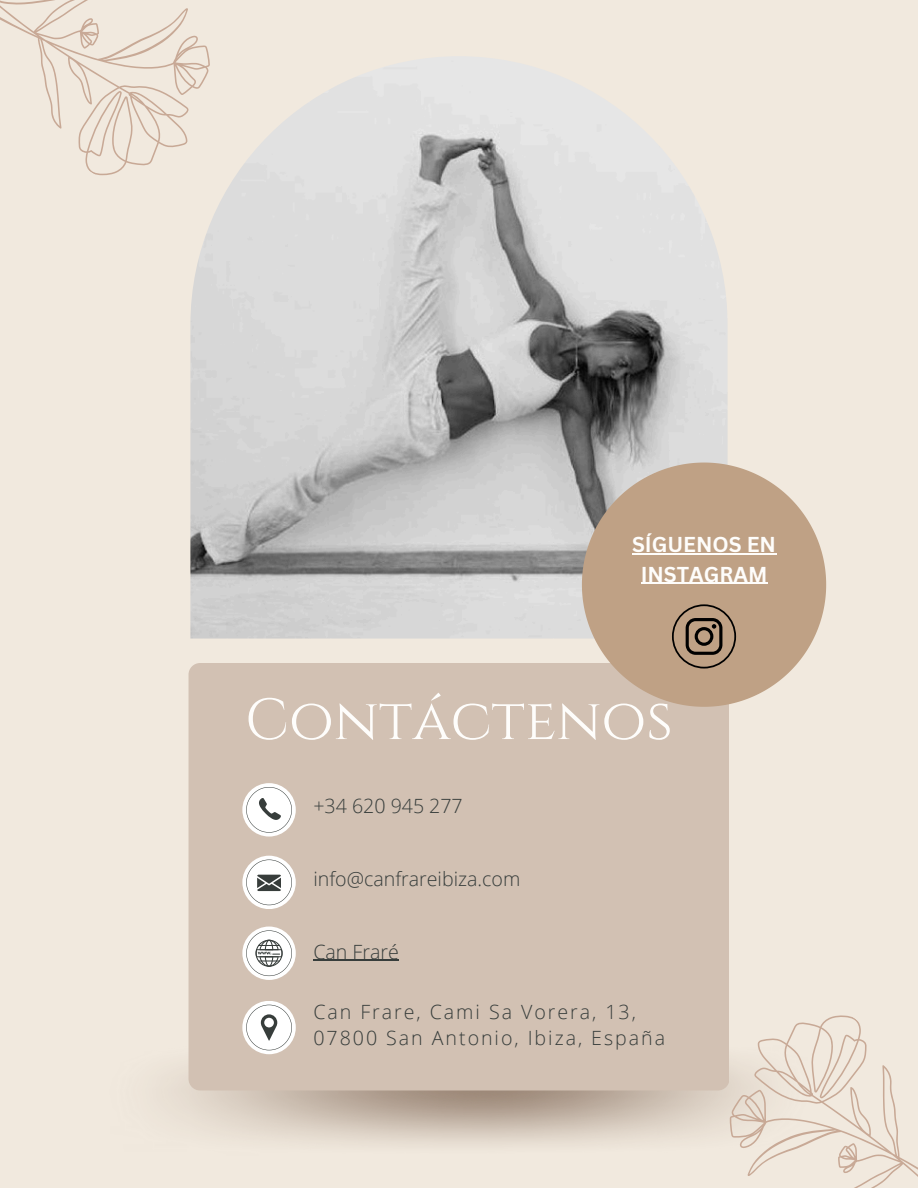
<style>
.page{position:relative;width:918px;height:1188px;background:#f1e9de}
.page>*{position:absolute;margin:0;border:0;box-sizing:border-box;transform-origin:0 0}
.t1{font:57.9px "Cinzel";color:#fefdfb}
.t2{font:700 21px/29.2px "Canva Sans";color:#fefdfb;text-align:center}
.t3{font:300 19.65px "Open Sans";letter-spacing:.1em;color:#373d3b}
.t4{font:300 19.65px "Open Sans";color:#373d3b}
</style>
<div class="page">
<div style="left:189px;top:663px;width:540px;height:428px;background:#d2c1b3;border-radius:12px"></div>
<div style="left:242px;top:783px;width:54px;height:54px;background:#fff;border-radius:50%"></div>
<svg style="left:246px;top:787px;width:46px;height:46px"></svg>
<div style="left:242px;top:856px;width:54px;height:53px;background:#fff;border-radius:50%"></div>
<svg style="left:246px;top:860px;width:46px;height:45px"></svg>
<div style="left:242px;top:927px;width:54px;height:53px;background:#fff;border-radius:50%"></div>
<svg style="left:246px;top:930px;width:46px;height:46px"></svg>
<div style="left:242px;top:1001px;width:54px;height:53px;background:#fff;border-radius:50%"></div>
<svg style="left:246px;top:1005px;width:46px;height:45px"></svg>
<img style="left:190px;top:57px;width:538px;height:582px">
<svg style="left:0;top:0;width:250px;height:208px"></svg>
<svg style="left:689px;top:1015px;width:229px;height:173px"></svg>
<svg style="left:582px;top:463px;width:244px;height:244px;fill:#bfa185"></svg>
<svg style="left:672px;top:604px;width:64px;height:65px;background:#967e68"></svg>
<hr style="left:313px;top:960px;width:86px;height:1px;background:#373d3b">
<hr style="left:632px;top:554px;width:144px;height:1px;background:#fefdfb">
<hr style="left:641px;top:583px;width:126px;height:1px;background:#fefdfb">
<p class="t2" style="left:632px;top:530px;width:146px">SÍGUENOS EN<br>INSTAGRAM</p>
<h2 class="t1" style="left:245px;top:683px;width:429px">CONTÁCTENOS</h2>
<p class="t4" style="left:313px;top:792px;width:151px">+34 620 945 277</p>
<p class="t4" style="left:313px;top:866px;width:208px">info@canfrareibiza.com</p>
<h1 class="t4" style="left:313px;top:938px;width:87px">Can Fraré</h1>
<p class="t3" style="left:313px;top:998px;width:324px">Can Frare, Cami Sa Vorera, 13,</p>
<p class="t3" style="left:313px;top:1024px;width:353px">07800 San Antonio, Ibiza, España</p>
</div>
